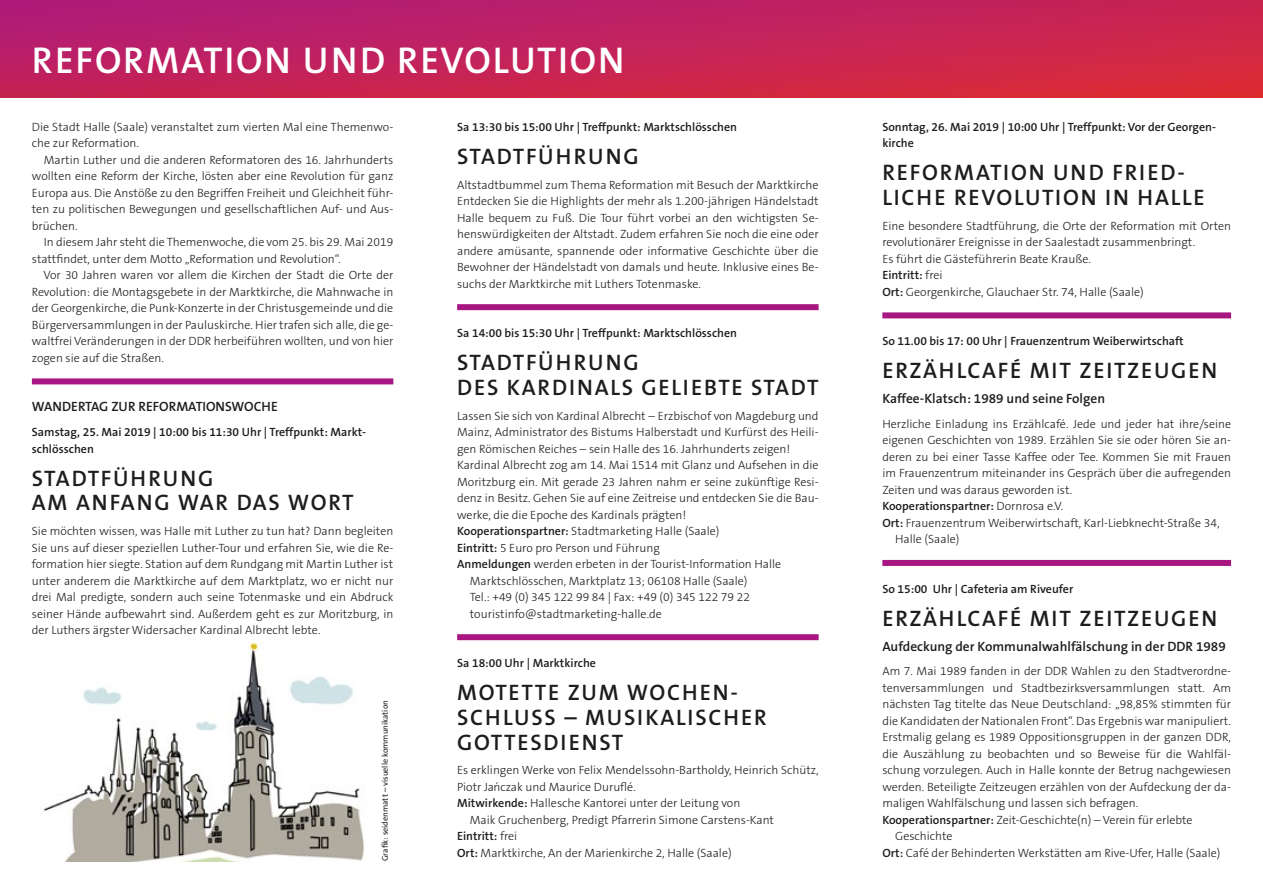
<style>
.page{position:relative;width:1263px;height:893px;background:#fff}
.page>*{position:absolute;margin:0;border:0;box-sizing:border-box;transform-origin:0 0}
.t1{font:600 37.5px "The Sans B6";letter-spacing:.05em;color:#fff}
.t2{font:600 22.5px/24.8px "The Sans B6";letter-spacing:.08em;color:#1d1d1b}
.t3{font:600 13.5px "The Sans B6";color:#1d1d1b}
.t4{font:300 12px/16.5px "The Sans B3";color:#1d1d1b;text-align:justify}
.t5{font:600 12px/16.5px "The Sans B6";color:#1d1d1b}
.t6{font:8.25px "The Sans B5 Plain";color:#1d1d1b}
.s1{font-family:"The Sans B6";font-weight:600}
.s2{font-family:"The Sans B3";font-weight:300}
</style>
<div class="page">
<div style="left:882px;top:312px;width:349px;height:6px;background:#a71681"></div>
<div style="left:882px;top:560px;width:349px;height:6px;background:#a71681"></div>
<div style="left:457px;top:304px;width:362px;height:6px;background:#a71681"></div>
<div style="left:457px;top:634px;width:362px;height:6px;background:#a71681"></div>
<svg style="left:0;top:0;width:1263px;height:98px;background:#c42358"></svg>
<img style="left:43px;top:641px;width:321px;height:220px">
<div style="left:32px;top:378px;width:361px;height:6px;background:#a71681"></div>
<h1 class="t1" style="left:32px;top:41px;width:594px">REFORMATION UND REVOLUTION</h1>
<p class="t4" style="left:32px;top:119px;width:363px">Die Stadt Halle (Saale) veranstaltet zum vierten Mal eine Themenwo&shy;che zur Reformation.</p>
<p class="t4" style="left:32px;top:152px;width:363px;text-indent:12px">Martin Luther und die anderen Reformatoren des 16. Jahrhunderts wollten eine Reform der Kirche, lösten aber eine Revolution für ganz Europa aus. Die Anstöße zu den Begriffen Freiheit und Gleichheit führ&shy;ten zu politischen Bewegungen und gesellschaftlichen Auf- und Aus&shy;brüchen.</p>
<p class="t4" style="left:32px;top:235px;width:363px;text-indent:12px">In diesem Jahr steht die Themenwoche, die vom 25. bis 29. Mai 2019 stattfindet, unter dem Motto „Reformation und Revolution“.</p>
<p class="t4" style="left:32px;top:268px;width:363px;text-indent:12px">Vor 30 Jahren waren vor allem die Kirchen der Stadt die Orte der Revolution: die Montagsgebete in der Marktkirche, die Mahnwache in der Georgenkirche, die Punk-Konzerte in der Christusgemeinde und die Bürgerversammlungen in der Pauluskirche. Hier trafen sich alle, die ge&shy;waltfrei Veränderungen in der DDR herbeiführen wollten, und von hier zogen sie auf die Straßen.</p>
<p class="t3" style="left:32px;top:400px;width:247px">WANDERTAG ZUR REFORMATIONSWOCHE</p>
<p class="t5" style="left:32px;top:424px;width:336px">Samstag, 25. Mai 2019 | 10:00 bis 11:30 Uhr | Treffpunkt: Markt&shy;schlösschen</p>
<h2 class="t2" style="left:32px;top:466px;width:323px">STADTFÜHRUNG<br>AM ANFANG WAR DAS WORT</h2>
<p class="t4" style="left:32px;top:523px;width:363px">Sie möchten wissen, was Halle mit Luther zu tun hat? Dann begleiten Sie uns auf dieser speziellen Luther-Tour und erfahren Sie, wie die Re&shy;formation hier siegte. Station auf dem Rundgang mit Martin Luther ist unter anderem die Marktkirche auf dem Marktplatz, wo er nicht nur drei Mal predigte, sondern auch seine Totenmaske und ein Abdruck seiner Hände aufbewahrt sind. Außerdem geht es zur Moritzburg, in der Luthers ärgster Widersacher Kardinal Albrecht lebte.</p>
<p class="t6" style="left:381px;top:861px;width:162px;rotate:-90deg">Grafik: seidenmatt – visuelle kommunikation</p>
<p class="t5" style="left:457px;top:119px;width:281px">Sa 13:30 bis 15:00 Uhr | Treffpunkt: Marktschlösschen</p>
<h2 class="t2" style="left:457px;top:145px;width:183px">STADTFÜHRUNG</h2>
<p class="t4" style="left:457px;top:177px;width:363px">Altstadtbummel zum Thema Reformation mit Besuch der Marktkirche Entdecken Sie die Highlights der mehr als 1.200-jährigen Händelstadt Halle bequem zu Fuß. Die Tour führt vorbei an den wichtigsten Se&shy;henswürdigkeiten der Altstadt. Zudem erfahren Sie noch die eine oder andere amüsante, spannende oder informative Geschichte über die Bewohner der Händelstadt von damals und heute. Inklusive eines Be&shy;suchs der Marktkirche mit Luthers Totenmaske.</p>
<p class="t5" style="left:457px;top:325px;width:281px">Sa 14:00 bis 15:30 Uhr | Treffpunkt: Marktschlösschen</p>
<h2 class="t2" style="left:457px;top:351px;width:363px">STADTFÜHRUNG<br>DES KARDINALS GELIEBTE STADT</h2>
<p class="t4" style="left:457px;top:408px;width:363px">Lassen Sie sich von Kardinal Albrecht – Erzbischof von Magdeburg und</p>
<p class="t4" style="left:457px;top:424px;width:363px">Mainz, Administrator des Bistums Halberstadt und Kurfürst des Heili-</p>
<p class="t4" style="left:457px;top:441px;width:335px">gen Römischen Reiches – sein Halle des 16. Jahrhunderts zeigen!</p>
<p class="t4" style="left:457px;top:457px;width:363px">Kardinal Albrecht zog am 14. Mai 1514 mit Glanz und Aufsehen in die</p>
<p class="t4" style="left:457px;top:474px;width:363px">Moritzburg ein. Mit gerade 23 Jahren nahm er seine zukünftige Resi-</p>
<p class="t4" style="left:457px;top:490px;width:363px">denz in Besitz. Gehen Sie auf eine Zeitreise und entdecken Sie die Bau-</p>
<p class="t4" style="left:457px;top:507px;width:231px">werke, die die Epoche des Kardinals prägten!</p>
<p class="t4" style="left:457px;top:523px;width:264px"><span class="s1">Kooperationspartner:</span> Stadtmarketing Halle (Saale)</p>
<p class="t4" style="left:457px;top:540px;width:204px"><span class="s1">Eintritt:</span> 5 Euro pro Person und Führung</p>
<p class="t4" style="left:457px;top:556px;width:326px"><span class="s1">Anmeldungen</span> werden erbeten in der Tourist-Information Halle</p>
<p class="t4" style="left:470px;top:573px;width:279px">Marktschlösschen, Marktplatz 13; 06108 Halle (Saale)</p>
<p class="t4" style="left:470px;top:589px;width:282px">Tel.: +49 (0) 345 122 99 84 | Fax: +49 (0) 345 122 79 22</p>
<p class="t4" style="left:470px;top:606px;width:193px">touristinfo@stadtmarketing-halle.de</p>
<p class="t5" style="left:457px;top:655px;width:140px">Sa 18:00 Uhr | Marktkirche</p>
<h2 class="t2" style="left:457px;top:681px;width:311px">MOTETTE ZUM WOCHEN-<br>SCHLUSS – MUSIKALISCHER<br>GOTTESDIENST</h2>
<p class="t4" style="left:457px;top:763px;width:363px">Es erklingen Werke von Felix Mendelssohn-Bartholdy, Heinrich Schütz,</p>
<p class="t4" style="left:457px;top:779px;width:180px">Piotr Ja´nczak und Maurice Duruflé.</p>
<p class="t4" style="left:457px;top:796px;width:285px"><span class="s1">Mitwirkende:</span> Hallesche Kantorei unter der Leitung von</p>
<p class="t4" style="left:470px;top:812px;width:306px">Maik Gruchenberg, Predigt Pfarrerin Simone Carstens-Kant</p>
<p class="t5" style="left:457px;top:829px;width:62px">Eintritt: <span class="s2">frei</span></p>
<p class="t4" style="left:457px;top:845px;width:276px"><span class="s1">Ort:</span> Marktkirche, An der Marienkirche 2, Halle (Saale)</p>
<p class="t5" style="left:882px;top:119px;width:335px">Sonntag, 26. Mai 2019 | 10:00 Uhr | Treffpunkt: Vor der Georgen&shy;kirche</p>
<h2 class="t2" style="left:882px;top:161px;width:324px">REFORMATION UND FRIED-<br>LICHE REVOLUTION IN HALLE</h2>
<p class="t4" style="left:882px;top:218px;width:350px;text-align:left">Eine besondere Stadtführung, die Orte der Reformation mit Orten revolutionärer Ereignisse in der Saalestadt zusammenbringt.<br>Es führt die Gästeführerin Beate Krauße.</p>
<p class="t5" style="left:882px;top:268px;width:62px">Eintritt: <span class="s2">frei</span></p>
<p class="t4" style="left:882px;top:284px;width:263px"><span class="s1">Ort:</span> Georgenkirche, Glauchaer Str. 74, Halle (Saale)</p>
<p class="t5" style="left:882px;top:334px;width:303px">So 11.00 bis 17: 00 Uhr | Frauenzentrum Weiberwirtschaft</p>
<h2 class="t2" style="left:882px;top:359px;width:336px">ERZÄHLCAFÉ MIT ZEITZEUGEN</h2>
<p class="t3" style="left:882px;top:392px;width:224px">Kaffee-Klatsch: 1989 und seine Folgen</p>
<p class="t4" style="left:882px;top:416px;width:350px">Herzliche Einladung ins Erzählcafé. Jede und jeder hat ihre/seine eigenen Geschichten von 1989. Erzählen Sie sie oder hören Sie an&shy;deren zu bei einer Tasse Kaffee oder Tee. Kommen Sie mit Frauen im Frauenzentrum miteinander ins Gespräch über die aufregenden Zeiten und was daraus geworden ist.</p>
<p class="t5" style="left:882px;top:499px;width:182px">Kooperationspartner: <span class="s2">Dornrosa e.V.</span></p>
<p class="t4" style="left:895px;top:515px;width:326px;text-indent:-13px"><span class="s1">Ort:</span> Frauenzentrum Weiberwirtschaft, Karl-Liebknecht-Straße 34,<br>Halle (Saale)</p>
<p class="t5" style="left:882px;top:581px;width:192px">So 15:00 Uhr | Cafeteria am Riveufer</p>
<h2 class="t2" style="left:882px;top:607px;width:336px">ERZÄHLCAFÉ MIT ZEITZEUGEN</h2>
<p class="t3" style="left:882px;top:639px;width:345px">Aufdeckung der Kommunalwahlfälschung in der DDR 1989</p>
<p class="t4" style="left:882px;top:664px;width:350px">Am 7. Mai 1989 fanden in der DDR Wahlen zu den Stadtverordne-</p>
<p class="t4" style="left:882px;top:680px;width:350px">tenversammlungen und Stadtbezirksversammlungen statt. Am</p>
<p class="t4" style="left:882px;top:697px;width:350px">nächsten Tag titelte das Neue Deutschland: „98,85% stimmten für</p>
<p class="t4" style="left:882px;top:713px;width:350px">die Kandidaten der Nationalen Front“. Das Ergebnis war manipuliert.</p>
<p class="t4" style="left:882px;top:730px;width:350px">Erstmalig gelang es 1989 Oppositionsgruppen in der ganzen DDR,</p>
<p class="t4" style="left:882px;top:746px;width:350px">die Auszählung zu beobachten und so Beweise für die Wahlfäl-</p>
<p class="t4" style="left:882px;top:763px;width:350px">schung vorzulegen. Auch in Halle konnte der Betrug nachgewiesen</p>
<p class="t4" style="left:882px;top:779px;width:350px">werden. Beteiligte Zeitzeugen erzählen von der Aufdeckung der da-</p>
<p class="t4" style="left:882px;top:796px;width:257px">maligen Wahlfälschung und lassen sich befragen.</p>
<p class="t4" style="left:882px;top:812px;width:312px"><span class="s1">Kooperationspartner:</span> Zeit-Geschichte(n) – Verein für erlebte</p>
<p class="t4" style="left:895px;top:829px;width:59px">Geschichte</p>
<p class="t4" style="left:882px;top:845px;width:340px"><span class="s1">Ort:</span> Café der Behinderten Werkstätten am Rive-Ufer, Halle (Saale)</p>
</div>
